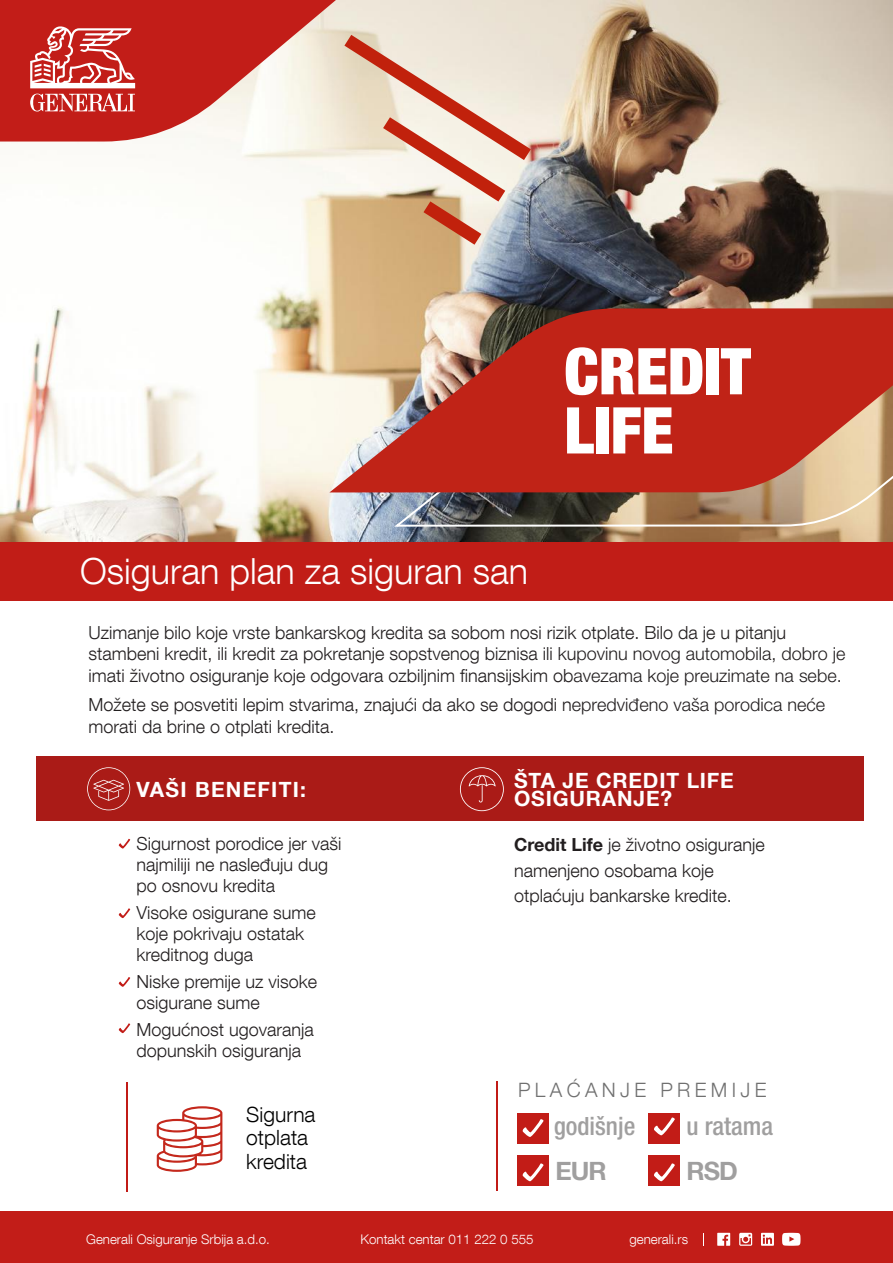
<style>
.page{position:relative;width:893px;height:1263px;background:#fff}
.page>*{position:absolute;margin:0;border:0;box-sizing:border-box;transform-origin:0 0}
.t1{font:300 36px "Helvetica Neue LT Com";color:#fff}
.t2{font:500 condensed 25.2px "Helvetica Neue LT Pro";color:#a09f9f}
.t3{font:700 25.2px "Helvetica Neue LT Com";letter-spacing:-.04em;color:#a09f9f}
.t4{font:700 21px/18px "Helvetica Neue LT Com";letter-spacing:.04em;color:#fff}
.t5{font:300 21px/23.4px "Helvetica Neue LT Com";color:#000}
.t6{font:700 21px "Helvetica Neue LT Com";letter-spacing:.06em;color:#fff}
.t7{font:300 19.8px "Helvetica Neue LT Com";letter-spacing:.22em;color:#707070}
.t8{font:300 18px/21px "Helvetica Neue LT Com";color:#221e1f}
.t9{font:300 13.35px "Helvetica Neue LT Com";color:#fff}
.s1{font-family:"Helvetica Neue LT Pro"}
.s2{font-weight:700}
</style>
<div class="page">
<div style="left:36px;top:756px;width:828px;height:64px;background:#aa1b17"></div>
<svg style="left:460px;top:767px;width:44px;height:44px"></svg>
<svg style="left:87px;top:767px;width:43px;height:43px"></svg>
<svg style="left:118px;top:838px;width:12px;height:10px"></svg>
<svg style="left:118px;top:908px;width:12px;height:10px"></svg>
<svg style="left:118px;top:977px;width:12px;height:10px"></svg>
<svg style="left:118px;top:1023px;width:12px;height:10px"></svg>
<hr style="left:496px;top:1081px;width:2px;height:110px;background:#c11b17">
<div style="left:517px;top:1155px;width:32px;height:31px;background:#c21c17"></div>
<svg style="left:522px;top:1163px;width:22px;height:18px"></svg>
<div style="left:648px;top:1155px;width:32px;height:31px;background:#c21c17"></div>
<svg style="left:654px;top:1163px;width:21px;height:18px"></svg>
<div style="left:517px;top:1113px;width:32px;height:30px;background:#c21c17"></div>
<svg style="left:522px;top:1119px;width:22px;height:18px"></svg>
<div style="left:648px;top:1113px;width:32px;height:30px;background:#c21c17"></div>
<svg style="left:654px;top:1117px;width:21px;height:18px"></svg>
<hr style="left:126px;top:1082px;width:2px;height:109px;background:#c11b17">
<svg style="left:157px;top:1106px;width:65px;height:66px"></svg>
<img style="left:0;top:0;width:893px;height:542px">
<svg style="left:0;top:0;width:338px;height:142px;background:#d25f59"></svg>
<svg style="left:30px;top:26px;width:105px;height:86px"></svg>
<img style="left:394px;top:492px;width:499px;height:36px">
<svg style="left:329px;top:308px;width:564px;height:184px;background:#c45342"></svg>
<div style="left:0;top:542px;width:893px;height:59px;background:#c11d17"></div>
<div style="left:0;top:1212px;width:893px;height:51px;background:#c21d18"></div>
<svg style="left:703px;top:1233px;width:1px;height:13px"></svg>
<svg style="left:739px;top:1233px;width:13px;height:13px"></svg>
<svg style="left:717px;top:1233px;width:13px;height:13px"></svg>
<svg style="left:782px;top:1233px;width:18px;height:13px"></svg>
<svg style="left:761px;top:1233px;width:13px;height:13px"></svg>
<svg style="left:566px;top:347px;width:136px;height:48px"></svg>
<div style="left:707px;top:348px;width:12px;height:46px;background:#fff"></div>
<svg style="left:721px;top:348px;width:30px;height:46px"></svg>
<svg style="left:567px;top:407px;width:27px;height:46px"></svg>
<div style="left:596px;top:407px;width:12px;height:46px;background:#fff"></div>
<svg style="left:613px;top:407px;width:59px;height:46px"></svg>
<svg style="left:330px;top:23px;width:215px;height:234px;background:#dfc5b3"></svg>
<h1 class="t1" style="left:80px;top:549px;width:450px">Osiguran plan za siguran san</h1>
<p class="t8" style="left:88px;top:621px;width:759px;line-height:21.6px">Uzimanje bilo koje vrste bankarskog kredita sa sobom nosi rizik otplate. Bilo da je u pitanju stambeni kredit, ili kredit za pokretanje sopstvenog biznisa ili ku<span class="s1">povinu novog automobila, dobro je </span>imati životno osiguranje koje odgovara ozbiljnim finansijskim ob<span class="s1">avezama koje preuzimate na sebe.</span></p>
<p class="t8" style="left:88px;top:693px;width:738px;line-height:21.6px">Možete se posvetiti lepim stvarima, znajući da ako se dogodi n<span class="s1">epredviđeno vaša porodica neće </span>morati da brine o otplati kredita.</p>
<p class="t6" style="left:136px;top:776px;width:171px">VAŠI BENEFITI:</p>
<p class="t8" style="left:136px;top:832px;width:207px">Sigurnost porodice jer vaši najmiliji ne nasleđuju dug po osnovu kredita</p>
<p class="t8" style="left:136px;top:901px;width:181px">Visoke osigurane sume koje pokrivaju ostatak kreditnog duga</p>
<p class="t8" style="left:136px;top:970px;width:182px">Niske premije uz visoke osigurane sume</p>
<p class="t8" style="left:136px;top:1018px;width:179px">Mogućnost ugovaranja dopunskih osiguranja</p>
<p class="t5" style="left:246px;top:1102px;width:71px">Sigurna otplata kredita</p>
<p class="t4" style="left:514px;top:771px;width:221px">ŠTA JE CREDIT LIFE<br>OSIGURANJE?</p>
<p class="t8" style="left:514px;top:832px;width:252px;line-height:25.5px"><span class="s2">Credit Life</span> je životno osiguranje namenjeno osobama koje otplaćuju bankarske kredite.</p>
<p class="t7" style="left:518px;top:1077px;width:250px">PLAĆANJE PREMIJE</p>
<h2 class="t2" style="left:554px;top:1111px;width:83px">godišnje</h2>
<h2 class="t2" style="left:687px;top:1111px;width:88px">u ratama</h2>
<h2 class="t3" style="left:687px;top:1154px;width:53px">RSD</h2>
<h2 class="t3" style="left:555px;top:1154px;width:53px">EUR</h2>
<p class="t9" style="left:86px;top:1230px;width:185px">Generali Osiguranje Srbija a.d.o.</p>
<p class="t9" style="left:361px;top:1230px;width:174px">Kontakt centar 011 222 0 555</p>
<p class="t9" style="left:629px;top:1230px;width:60px">generali.rs</p>
</div>
